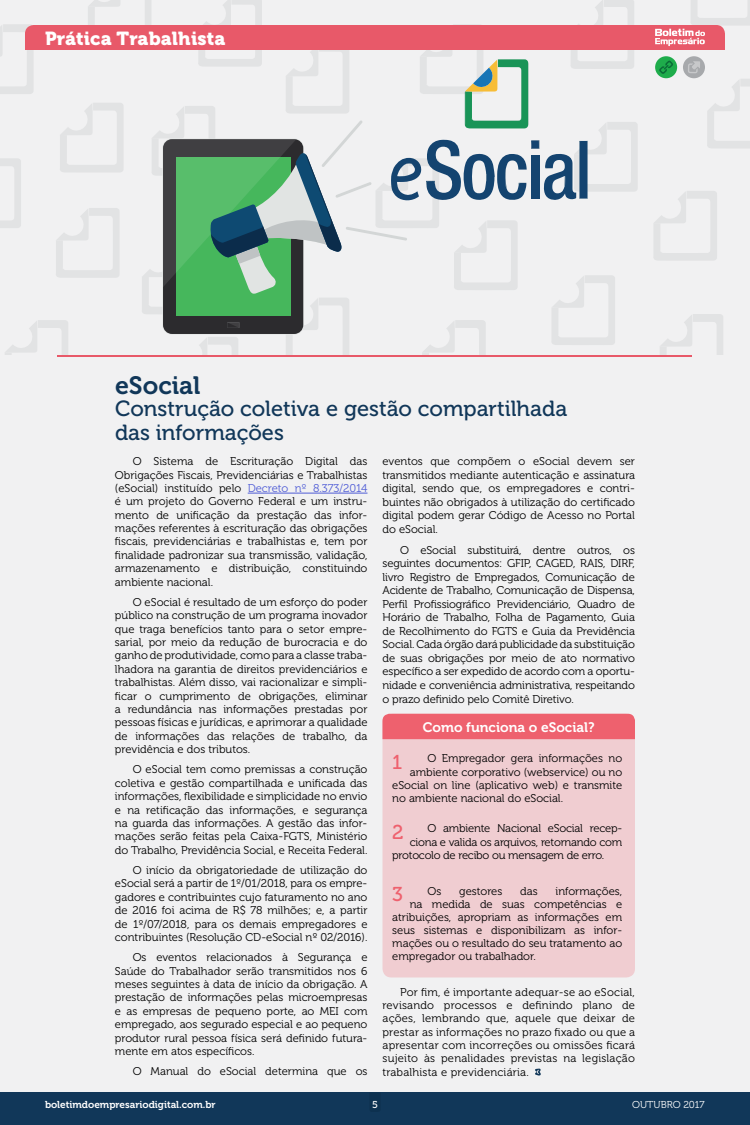
<style>
.page{position:relative;width:750px;height:1125px;background:#f1f1f2}
.page>*{position:absolute;margin:0;border:0;box-sizing:border-box;transform-origin:0 0}
.t1{font:25px "Museo 700";color:#113759}
.t2{font:21.88px/23.8px "Museo 500";color:#113759}
.t3{font:20px "Museo 500";color:#ee616e}
.t4{font:18.75px "Museo 900";letter-spacing:.01em;color:#fff}
.t5{font:13.75px "Museo 700";color:#fff}
.t6{font:11.25px/13.4px "Museo 300";color:#000;text-align:justify}
.t7{font:11.25px "Museo 300";letter-spacing:-.02em;color:#000}
.t8{font:10px "Museo 700";color:#fff}
.t9{font:10px "Museo 300";color:#fff}
.t10{font:10px "Museo 500";color:#fff}
.s1{color:#4f5cd6}
</style>
<div class="page">
<div style="left:0;top:1092px;width:750px;height:33px;background:#113759"></div>
<hr style="left:248px;top:493px;width:119px;height:1px;background:#4f5cd6">
<hr style="left:58px;top:355px;width:634px;height:1px;background:#e85969">
<svg style="left:0;top:0;width:750px;height:355px"></svg>
<svg style="left:535px;top:1068px;width:6px;height:8px"></svg>
<div style="left:383px;top:739px;width:252px;height:239px;background:#f0cdd1"></div>
<div style="left:383px;top:714px;width:252px;height:25px;background:#ee616e"></div>
<h3 class="t4" style="left:45px;top:27px;width:182px">Prática Trabalhista</h3>
<h1 class="t1" style="left:115px;top:371px;width:87px">eSocial</h1>
<h2 class="t2" style="left:115px;top:397px;width:454px">Construção coletiva e gestão compartilhada das informações</h2>
<p class="t6" style="left:115px;top:455px;width:254px;text-indent:18px">O Sistema de Escrituração Digital das Obrigações Fiscais, Previdenciárias e Trabalhistas (eSocial) instituído pelo <span class="s1">Decreto nº 8.373/2014 </span>é um projeto do Governo Federal e um instru&shy;mento de unificação da prestação das infor&shy;mações referentes à escrituração das obrigações fiscais, previdenciárias e trabalhistas e, tem por finalidade padronizar sua transmissão, validação, armazenamento e distribuição, constituindo ambiente nacional.</p>
<p class="t6" style="left:115px;top:596px;width:254px;text-indent:18px">O eSocial é resultado de um esforço do poder público na construção de um programa inovador que traga benefícios tanto para o setor empre&shy;sarial, por meio da redução de burocracia e do ganho de produtividade, como para a classe traba&shy;lhadora na garantia de direitos previdenciários e trabalhistas. Além disso, vai racionalizar e simpli&shy;ficar o cumprimento de obrigações, eliminar a redundância nas informações prestadas por pessoas físicas e jurídicas, e aprimorar a qualidade de informações das relações de trabalho, da previdência e dos tributos.</p>
<p class="t6" style="left:115px;top:763px;width:254px;text-indent:18px">O eSocial tem como premissas a construção coletiva e gestão compartilhada e unificada das informações, flexibilidade e simplicidade no envio e na retificação das informações, e segurança na guarda das informações. A gestão das infor&shy;mações serão feitas pela Caixa-FGTS, Ministério do Trabalho, Previdência Social, e Receita Federal.</p>
<p class="t6" style="left:115px;top:864px;width:254px;text-indent:18px">O início da obrigatoriedade de utilização do eSocial será a partir de 1º/01/2018, para os empre&shy;gadores e contribuintes cujo faturamento no ano de 2016 foi acima de R$ 78 milhões; e, a partir de 1º/07/2018, para os demais empregadores e contribuintes (Resolução CD-eSocial nº 02/2016).</p>
<p class="t6" style="left:115px;top:951px;width:254px;text-indent:18px">Os eventos relacionados à Segurança e Saúde do Trabalhador serão transmitidos nos 6 meses seguintes à data de início da obrigação. A prestação de informações pelas microempresas e as empresas de pequeno porte, ao MEI com empregado, aos segurado especial e ao pequeno produtor rural pessoa física será definido futura&shy;mente em atos específicos.</p>
<p class="t6" style="left:133px;top:1065px;width:236px">O Manual do eSocial determina que os</p>
<p class="t6" style="left:382px;top:455px;width:254px">eventos que compõem o eSocial devem ser transmitidos mediante autenticação e assinatura digital, sendo que, os empregadores e contri&shy;buintes não obrigados à utilização do certificado digital podem gerar Código de Acesso no Portal do eSocial.</p>
<p class="t6" style="left:382px;top:543px;width:254px;text-indent:18px">O eSocial substituirá, dentre outros, os seguintes documentos: GFIP, CAGED, RAIS, DIRF, livro Registro de Empregados, Comunicação de Acidente de Trabalho, Comunicação de Dispensa, Perfil Profissiográfico Previdenciário, Quadro de Horário de Trabalho, Folha de Pagamento, Guia de Recolhimento do FGTS e Guia da Previdência Social. Cada órgão dará publicidade da substituição de suas obrigações por meio de ato normativo específico a ser expedido de acordo com a oportu&shy;nidade e conveniência administrativa, respeitando o prazo definido pelo Comitê Diretivo.</p>
<p class="t5" style="left:423px;top:719px;width:173px">Como funciona o eSocial?</p>
<p class="t6" style="left:427px;top:752px;width:196px">O Empregador gera informações no</p>
<p class="t6" style="left:410px;top:765px;width:214px">ambiente corporativo (webservice) ou no</p>
<p class="t6" style="left:392px;top:778px;width:232px">eSocial on line (aplicativo web) e transmite</p>
<p class="t6" style="left:392px;top:791px;width:172px">no ambiente nacional do eSocial.</p>
<p class="t7" style="left:427px;top:822px;width:196px">O ambiente Nacional eSocial recep-</p>
<p class="t7" style="left:410px;top:836px;width:214px">ciona e valida os arquivos, retornando com</p>
<p class="t7" style="left:392px;top:849px;width:214px">protocolo de recibo ou mensagem de erro.</p>
<p class="t6" style="left:427px;top:884px;width:15px">Os</p>
<p class="t6" style="left:459px;top:884px;width:45px">gestores</p>
<p class="t6" style="left:520px;top:884px;width:19px">das</p>
<p class="t6" style="left:556px;top:884px;width:68px">informações,</p>
<p class="t6" style="left:410px;top:898px;width:214px">na medida de suas competências e</p>
<p class="t6" style="left:392px;top:911px;width:232px">atribuições, apropriam as informações em</p>
<p class="t6" style="left:392px;top:924px;width:231px">seus sistemas e disponibilizam as infor-</p>
<p class="t6" style="left:392px;top:937px;width:232px">mações ou o resultado do seu tratamento ao</p>
<p class="t6" style="left:392px;top:950px;width:145px">empregador ou trabalhador.</p>
<h3 class="t3" style="left:392px;top:751px;width:12px">1</h3>
<h3 class="t3" style="left:392px;top:821px;width:13px">2</h3>
<h3 class="t3" style="left:392px;top:883px;width:12px">3</h3>
<p class="t6" style="left:382px;top:985px;width:254px;text-indent:18px">Por fim, é importante adequar-se ao eSocial, revisando processos e definindo plano de ações, lembrando que, aquele que deixar de prestar as informações no prazo fixado ou que a apresentar com incorreções ou omissões ficará sujeito às penalidades previstas na legislação trabalhista e previdenciária.</p>
<p class="t8" style="left:45px;top:1099px;width:172px">boletimdoempresariodigital.com.br</p>
<p class="t10" style="left:372px;top:1100px;width:7px">5</p>
<p class="t9" style="left:632px;top:1100px;width:74px">OUTUBRO 2017</p>
</div>
